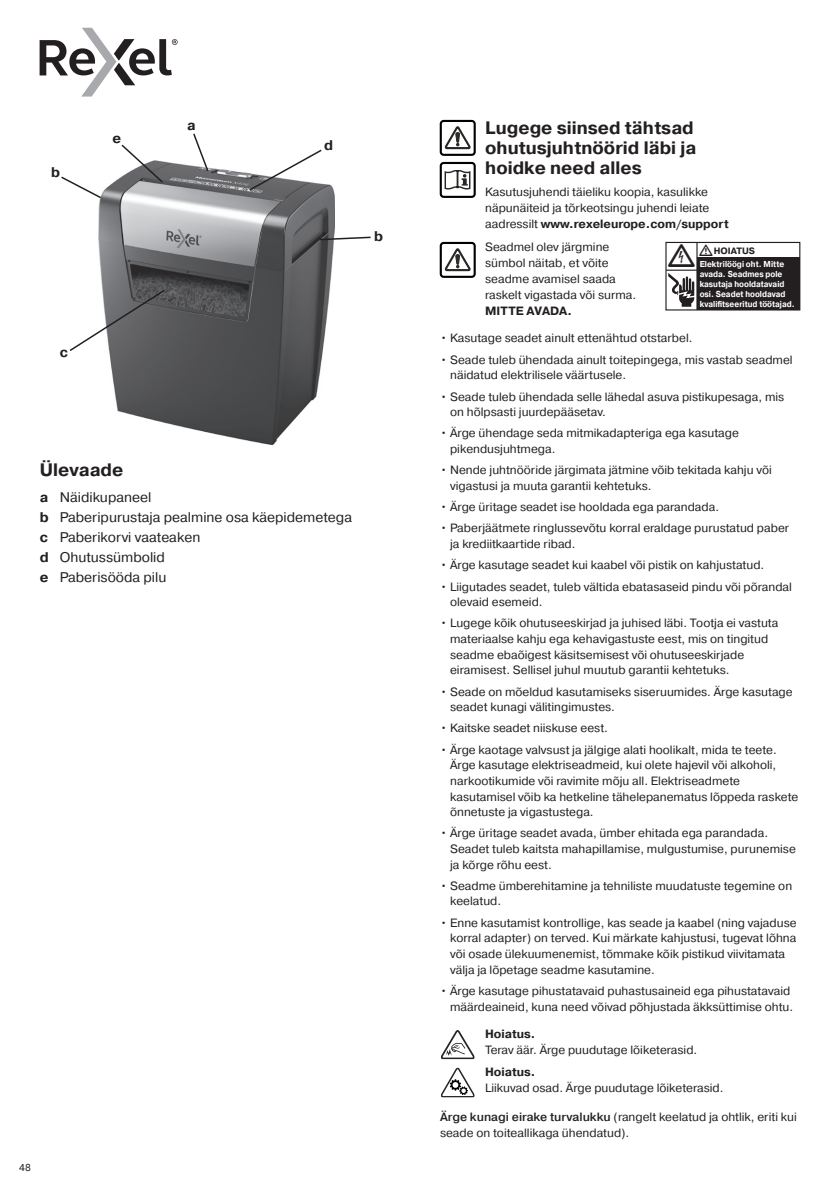
<style>
.page{position:relative;width:840px;height:1191px;background:#fff}
.page>*{position:absolute;margin:0;border:0;box-sizing:border-box;transform-origin:0 0}
.t1{font:700 18px/20px "Pragmatica";color:#231f20}
.t2{font:14px/20px "Pragmatica";color:#231f20}
.t3{font:700 14px "Pragmatica";color:#231f20}
.t4{font:12px/15.6px "Pragmatica";color:#231f20}
.t5{font:700 12px "Pragmatica";color:#231f20}
.t6{font:10px "Pragmatica";color:#231f20}
.t7{font:700 9.2px "Pragmatica";color:#231f20}
.t8{font:700 8.6px/9.8px "Pragmatica";color:#fff;scale:.9 1}
.s1{font-weight:700}
.s2{font-weight:500}
</style>
<div class="page">
<svg style="left:40px;top:28px;width:137px;height:69px"></svg>
<div style="left:696px;top:258px;width:103px;height:52px;background:#231f20"></div>
<div style="left:665px;top:242px;width:135px;height:68px;border:1px solid #231f20"></div>
<svg style="left:668px;top:273px;width:26px;height:34px"></svg>
<hr style="left:696px;top:242px;width:1px;height:68px;background:#231f20">
<hr style="left:665px;top:270px;width:32px;height:1px;background:#231f20">
<hr style="left:696px;top:257px;width:103px;height:2px;background:#231f20">
<div style="left:439px;top:242px;width:36px;height:36px;border:2px solid #000;border-radius:3px"></div>
<svg style="left:444px;top:249px;width:25px;height:23px"></svg>
<div style="left:439px;top:120px;width:36px;height:36px;border:2px solid #000;border-radius:3px"></div>
<svg style="left:444px;top:127px;width:25px;height:23px"></svg>
<svg style="left:444px;top:170px;width:27px;height:20px"></svg>
<div style="left:439px;top:162px;width:36px;height:36px;border:2px solid #000;border-radius:3px"></div>
<img style="left:98px;top:161px;width:236px;height:284px">
<svg style="left:247px;top:149px;width:76px;height:43px"></svg>
<svg style="left:192px;top:133px;width:17px;height:40px"></svg>
<svg style="left:120px;top:144px;width:44px;height:40px"></svg>
<svg style="left:61px;top:175px;width:42px;height:25px"></svg>
<svg style="left:318px;top:236px;width:53px;height:5px"></svg>
<svg style="left:69px;top:288px;width:97px;height:64px"></svg>
<svg style="left:441px;top:1030px;width:33px;height:29px"></svg>
<svg style="left:441px;top:1067px;width:33px;height:30px"></svg>
<svg style="left:696px;top:244px;width:2px;height:23px"></svg>
<p class="t3" style="left:51px;top:163px;width:10px">b</p>
<p class="t3" style="left:113px;top:129px;width:10px">e</p>
<p class="t3" style="left:187px;top:116px;width:10px">a</p>
<p class="t3" style="left:324px;top:136px;width:10px">d</p>
<p class="t3" style="left:374px;top:227px;width:10px">b</p>
<p class="t3" style="left:60px;top:343px;width:10px">c</p>
<h1 class="t1" style="left:40px;top:460px;width:85px">Ülevaade</h1>
<p class="t2" style="left:40px;top:487px;width:314px"><span class="s1">a</span> Näidikupaneel<br><span class="s1">b</span> Paberipurustaja pealmine osa käepidemetega <span class="s1">c</span> Paberikorvi vaateaken<br><span class="s1">d</span> Ohutussümbolid<br><span class="s1">e</span> Paberisööda pilu</p>
<p class="t6" style="left:19px;top:1161px;width:13px">48</p>
<h1 class="t1" style="left:485px;top:118px;width:212px">Lugege siinsed tähtsad ohutusjuhtnöörid läbi ja hoidke need alles</h1>
<p class="t4" style="left:485px;top:184px;width:245px">Kasutusjuhendi täieliku koopia, kasulikke näpunäiteid ja tõrkeotsingu juhendi leiate aadressilt <span class="s1">www.rexeleurope.com/support</span></p>
<p class="t4" style="left:485px;top:239px;width:153px">Seadmel olev järgmine sümbol näitab, et võite seadme avamisel saada raskelt vigastada või surma.</p>
<p class="t5" style="left:485px;top:303px;width:88px">MITTE AVADA.</p>
<p class="t7" style="left:713px;top:245px;width:43px">HOIATUS</p>
<p class="t8" style="left:699px;top:260px;width:107px">Elektrilöögi oht. Mitte avada. Seadmes pole kasutaja hooldatavaid osi. Seadet hooldavad kvalifitseeritud töötajad.</p>
<p class="t4" style="left:440px;top:331px;width:254px">• Kasutage seadet ainult ettenähtud otstarbel.</p>
<p class="t4" style="left:450px;top:352px;width:344px;text-indent:-10px">• Seade tuleb ühendada ainult toitepingega, mis vastab seadmel näidatud elektrilisele väärtusele.</p>
<p class="t4" style="left:450px;top:389px;width:335px;text-indent:-10px">• Seade tuleb ühendada selle lähedal asuva pistikupesaga, mis on hõlpsasti juurdepääsetav.</p>
<p class="t4" style="left:450px;top:426px;width:290px;text-indent:-10px">• Ärge ühendage seda mitmikadapteriga ega kasutage pikendusjuhtmega.</p>
<p class="t4" style="left:450px;top:462px;width:323px;text-indent:-10px">• Nende juhtnööride järgimata jätmine võib tekitada kahju või vigastusi ja muuta garantii kehtetuks.</p>
<p class="t4" style="left:440px;top:499px;width:280px">• Ärge üritage seadet ise hooldada ega parandada.</p>
<p class="t4" style="left:450px;top:521px;width:340px;text-indent:-10px">• Paberjäätmete ringlussevõtu korral eraldage purustatud paber ja krediitkaartide ribad.</p>
<p class="t4" style="left:440px;top:557px;width:325px">• Ärge kasutage seadet kui kaabel või pistik on kahjustatud.</p>
<p class="t4" style="left:450px;top:579px;width:343px;text-indent:-10px">• Liigutades seadet, tuleb vältida ebatasaseid pindu või põrandal olevaid esemeid.</p>
<p class="t4" style="left:450px;top:616px;width:329px;text-indent:-10px">• Lugege kõik ohutuseeskirjad ja juhised läbi. Tootja ei vastuta materiaalse kahju ega kehavigastuste eest, mis on tingitud seadme ebaõigest käsitsemisest või ohutuseeskirjade eiramisest. Sellisel juhul muutub garantii kehtetuks.</p>
<p class="t4" style="left:450px;top:684px;width:344px;text-indent:-10px">• Seade on mõeldud kasutamiseks siseruumides. Ärge kasutage seadet kunagi välitingimustes.</p>
<p class="t4" style="left:440px;top:720px;width:169px">• Kaitske seadet niiskuse eest.</p>
<p class="t4" style="left:450px;top:742px;width:349px;text-indent:-10px">• Ärge kaotage valvsust ja jälgige alati hoolikalt, mida te teete.<br>Ärge kasutage elektriseadmeid, kui olete hajevil või alkoholi, narkootikumide või ravimite mõju all. Elektriseadmete kasutamisel võib ka hetkeline tähelepanematus lõppeda raskete õnnetuste ja vigastustega.</p>
<p class="t4" style="left:450px;top:825px;width:347px;text-indent:-10px">• Ärge ü ritage seadet avada, ü mber ehitada ega parandada.<br>Seadet tuleb kaitsta mahapillamise, mulgustumise, purunemise ja kõrge rõhu eest.</p>
<p class="t4" style="left:450px;top:878px;width:343px;text-indent:-10px">• Seadme ümberehitamine ja tehniliste muudatuste tegemine on keelatud.</p>
<p class="t4" style="left:450px;top:915px;width:348px;text-indent:-10px">• Enne kasutamist kontrollige, kas seade ja kaabel (ning vajaduse korral adapter) on terved. Kui märkate kahjustusi, tugevat lõhna või osade ü lekuumenemist, tõmmake kõik pistikud viivitamata välja ja lõpetage seadme kasutamine.</p>
<p class="t4" style="left:440px;top:983px;width:354px;text-align:right">• Ärge kasutage pihustatavaid puhastusaineid ega pihustatavaid määrdeaineid, kuna need võivad põhjustada äkksüttimise ohtu.</p>
<p class="t5" style="left:485px;top:1026px;width:52px">Hoiatus.</p>
<p class="t4" style="left:485px;top:1042px;width:213px">Terav äär. Ärge puudutage lõiketerasid.</p>
<p class="t5" style="left:485px;top:1064px;width:52px">Hoiatus.</p>
<p class="t4" style="left:485px;top:1080px;width:240px">Liikuvad osad. Ärge puudutage lõiketerasid.</p>
<p class="t4" style="left:440px;top:1109px;width:358px"><span class="s2">Ärge kunagi eirake turvalukku</span> (rangelt keelatud ja ohtlik, eriti kui seade on toiteallikaga ühendatud).</p>
</div>
